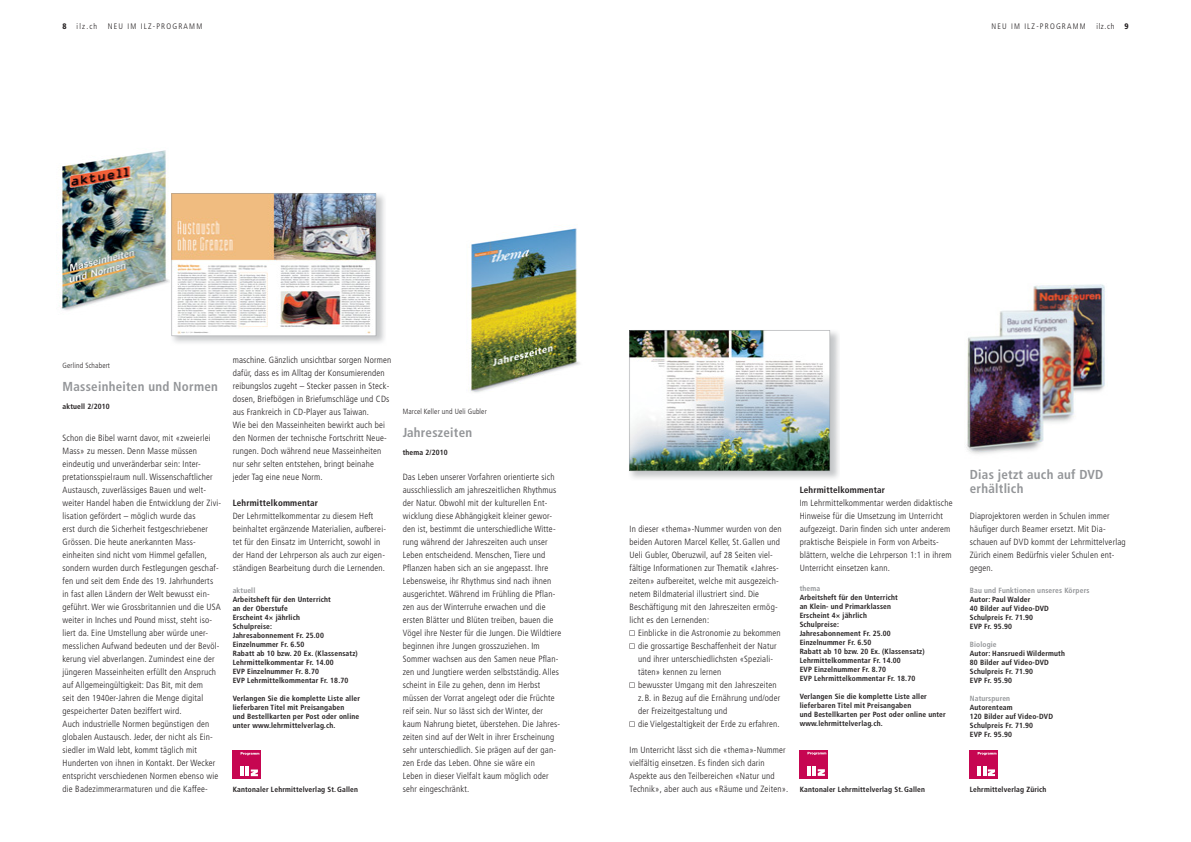
<style>
.page{position:relative;width:1191px;height:842px;background:#fff}
.page>*{position:absolute;margin:0;border:0;box-sizing:border-box;transform-origin:0 0}
.t1{font:700 condensed 13px/14px "Frutiger LT Std";letter-spacing:.02em;color:#939598}
.t2{font:300 condensed 9px/13px "Frutiger LT Std";letter-spacing:.02em;color:#231f20}
.t3{font:700 condensed 9px "Frutiger LT Std";letter-spacing:.02em;color:#231f20}
.t4{font:300 condensed 8px "Frutiger LT Std";letter-spacing:.15em;color:#231f20}
.t5{font:900 condensed 8px "Frutiger LT Std";color:#231f20}
.t6{font:700 condensed 7.5px/9px "Frutiger LT Std";letter-spacing:.02em;color:#231f20}
.t7{font:700 condensed 7.5px "Frutiger LT Std";letter-spacing:.02em;color:#939598}
.t8{font:300 condensed 7.5px "Frutiger LT Std";letter-spacing:.02em;color:#231f20}
.s1{font-weight:900}
.s2{font-size:8.7px}
</style>
<div class="page">
<img style="left:470px;top:228px;width:110px;height:165px">
<img style="left:61px;top:150px;width:109px;height:161px">
<div style="left:233px;top:750px;width:28px;height:29px;background:#c60651"></div>
<svg style="left:241px;top:766px;width:17px;height:10px"></svg>
<svg style="left:240px;top:752px;width:19px;height:3px"></svg>
<div style="left:799px;top:750px;width:29px;height:28px;background:#c60651"></div>
<svg style="left:807px;top:766px;width:4px;height:10px"></svg>
<hr style="left:812px;top:766px;width:4px;height:10px;background:#fff">
<svg style="left:817px;top:769px;width:8px;height:7px"></svg>
<svg style="left:807px;top:752px;width:19px;height:3px"></svg>
<div style="left:969px;top:750px;width:29px;height:29px;background:#c60651"></div>
<svg style="left:977px;top:766px;width:4px;height:10px"></svg>
<svg style="left:983px;top:766px;width:3px;height:10px"></svg>
<svg style="left:988px;top:769px;width:7px;height:7px"></svg>
<svg style="left:977px;top:752px;width:19px;height:3px"></svg>
<img style="left:171px;top:193px;width:214px;height:150px">
<img style="left:171px;top:193px;width:205px;height:143px">
<img style="left:629px;top:330px;width:210px;height:149px">
<img style="left:629px;top:330px;width:201px;height:141px">
<img style="left:966px;top:284px;width:139px;height:170px">
<p class="t5" style="left:62px;top:23px;width:6px">8</p>
<p class="t4" style="left:77px;top:23px;width:22px">ilz.ch</p>
<p class="t4" style="left:108px;top:23px;width:96px">NEU IM ILZ-PROGRAMM</p>
<p class="t4" style="left:991px;top:23px;width:96px">NEU IM ILZ-PROGRAMM</p>
<p class="t4" style="left:1096px;top:23px;width:34px">ilz.ch <span class="s1">9</span></p>
<p class="t8" style="left:63px;top:363px;width:49px">Gerlind Schabert</p>
<h1 class="t1" style="left:63px;top:381px;width:157px">Masseinheiten und Normen</h1>
<p class="t6" style="left:63px;top:403px;width:49px">aktuell 2/2010</p>
<p class="t2" style="left:63px;top:432px;width:160px">Schon die Bibel warnt davor, mit «zweierlei Mass» zu messen. Denn Masse müssen eindeutig und unveränderbar sein: Inter&shy;pretationsspielraum null. Wissenschaftlicher Austausch, zuverlässiges Bauen und welt&shy;weiter Handel haben die Entwicklung der Zivi&shy;lisation gefördert – möglich wurde das<br>erst durch die Sicherheit festgeschriebener Grössen. Die heute anerkannten Mass&shy;einheiten sind nicht vom Himmel gefallen, sondern wurden durch Festlegungen geschaf&shy;fen und seit dem Ende des <span class="s2">19.</span> Jahrhunderts in fast allen Ländern der Welt bewusst ein&shy;geführt. Wer wie Grossbritannien und die USA weiter in Inches und Pound misst, steht iso&shy;liert da. Eine Umstellung aber würde uner&shy;messlichen Aufwand bedeuten und der Bevöl&shy;kerung viel abverlangen. Zumindest eine der jüngeren Masseinheiten erfüllt den Anspruch auf Allgemeingültigkeit: Das Bit, mit dem<br>seit den <span class="s2">1940</span>er-Jahren die Menge digital gespeicherter Daten beziffert wird.<br>Auch industrielle Normen begünstigen den globalen Austausch. Jeder, der nicht als Ein&shy;siedler im Wald lebt, kommt täglich mit Hunderten von ihnen in Kontakt. Der Wecker entspricht verschiedenen Normen ebenso wie die Badezimmerarmaturen und die Kaffee-</p>
<p class="t2" style="left:233px;top:354px;width:160px">maschine. Gänzlich unsichtbar sorgen Normen dafür, dass es im Alltag der Konsumierenden reibungslos zugeht – Stecker passen in Steck&shy;dosen, Briefbögen in Briefumschläge und CDs aus Frankreich in CD-Player aus Taiwan.<br>Wie bei den Masseinheiten bewirkt auch bei den Normen der technische Fortschritt Neue&shy;rungen. Doch während neue Masseinheiten nur sehr selten entstehen, bringt beinahe jeder Tag eine neue Norm.</p>
<p class="t3" style="left:233px;top:499px;width:87px">Lehrmittelkommentar</p>
<p class="t2" style="left:233px;top:510px;width:155px">Der Lehrmittelkommentar zu diesem Heft beinhaltet ergänzende Materialien, aufberei&shy;tet für den Einsatz im Unterricht, sowohl in der Hand der Lehrperson als auch zur eigen&shy;ständigen Bearbeitung durch die Lernenden.</p>
<p class="t7" style="left:233px;top:587px;width:24px">aktuell</p>
<p class="t6" style="left:233px;top:595px;width:126px">Arbeitsheft für den Unterricht<br>an der Oberstufe<br>Erscheint 4× jährlich<br>Schulpreise:<br>Jahresabonnement Fr. 25.00<br>Einzelnummer Fr. 6.50<br>Rabatt ab 10 bzw. 20 Ex. (Klassensatz)<br>Lehrmittelkommentar Fr. 14.00<br>EVP Einzelnummer Fr. 8.70<br>EVP Lehrmittelkommentar Fr. 18.70</p>
<p class="t6" style="left:233px;top:694px;width:129px">Verlangen Sie die komplette Liste aller lieferbaren Titel mit Preisangaben<br>und Bestellkarten per Post oder online unter www.lehrmittelverlag.ch.</p>
<p class="t6" style="left:233px;top:785px;width:127px">Kantonaler Lehrmittelverlag St. Gallen</p>
<p class="t8" style="left:403px;top:408px;width:86px">Marcel Keller und Ueli Gubler</p>
<h1 class="t1" style="left:403px;top:426px;width:71px">Jahreszeiten</h1>
<p class="t6" style="left:403px;top:448px;width:47px">thema 2/2010</p>
<p class="t2" style="left:403px;top:471px;width:160px">Das Leben unserer Vorfahren orientierte sich ausschliesslich am jahreszeitlichen Rhythmus der Natur. Obwohl mit der kulturellen Ent&shy;wicklung diese Abhängigkeit kleiner gewor&shy;den ist, bestimmt die unterschiedliche Witte&shy;rung während der Jahreszeiten auch unser Leben entscheidend. Menschen, Tiere und Pflanzen haben sich an sie angepasst. Ihre Lebensweise, ihr Rhythmus sind nach ihnen ausgerichtet. Während im Frühling die Pflan&shy;zen aus der Winterruhe erwachen und die ersten Blätter und Blüten treiben, bauen die Vögel ihre Nester für die Jungen. Die Wildtiere beginnen ihre Jungen grosszuziehen. Im Sommer wachsen aus den Samen neue Pflan&shy;zen und Jungtiere werden selbstständig. Alles scheint in Eile zu gehen, denn im Herbst müssen der Vorrat angelegt oder die Früchte reif sein. Nur so lässt sich der Winter, der kaum Nahrung bietet, überstehen. Die Jahres&shy;zeiten sind auf der Welt in ihrer Erscheinung sehr unterschiedlich. Sie prägen auf der gan&shy;zen Erde das Leben. Ohne sie wäre ein<br>Leben in dieser Vielfalt kaum möglich oder sehr eingeschränkt.</p>
<p class="t2" style="left:629px;top:523px;width:154px">In dieser «thema»-Nummer wurden von den beiden Autoren Marcel Keller, St. Gallen und Ueli Gubler, Oberuzwil, auf <span class="s2">28</span> Seiten viel&shy;fältige Informationen zur Thematik «Jahres&shy;zeiten» aufbereitet, welche mit ausgezeich&shy;netem Bildmaterial illustriert sind. Die Beschäftigung mit den Jahreszeiten ermög&shy;licht es den Lernenden:</p>
<p class="t2" style="left:638px;top:627px;width:144px">Einblicke in die Astronomie zu bekommen die grossartige Beschaffenheit der Natur und ihrer unterschiedlichsten «Speziali&shy;täten» kennen zu lernen<br>bewusster Umgang mit den Jahreszeiten z. B. in Bezug auf die Ernährung und/oder der Freizeitgestaltung und<br>die Vielgestaltigkeit der Erde zu erfahren.</p>
<p class="t2" style="left:629px;top:744px;width:160px">Im Unterricht lässt sich die «thema»-Nummer vielfältig einsetzen. Es finden sich darin Aspekte aus den Teilbereichen «Natur und Technik», aber auch aus «Räume und Zeiten».</p>
<p class="t3" style="left:799px;top:486px;width:87px">Lehrmittelkommentar</p>
<p class="t2" style="left:799px;top:497px;width:154px">Im Lehrmittelkommentar werden didaktische Hinweise für die Umsetzung im Unterricht aufgezeigt. Darin finden sich unter anderem praktische Beispiele in Form von Arbeits&shy;blättern, welche die Lehrperson 1:1 in ihrem Unterricht einsetzen kann.</p>
<p class="t7" style="left:799px;top:585px;width:22px">thema</p>
<p class="t6" style="left:799px;top:593px;width:126px">Arbeitsheft für den Unterricht<br>an Klein- und Primarklassen<br>Erscheint 4× jährlich<br>Schulpreise:<br>Jahresabonnement Fr. 25.00<br>Einzelnummer Fr. 6.50<br>Rabatt ab 10 bzw. 20 Ex. (Klassensatz)<br>Lehrmittelkommentar Fr. 14.00<br>EVP Einzelnummer Fr. 8.70<br>EVP Lehrmittelkommentar Fr. 18.70</p>
<p class="t6" style="left:799px;top:692px;width:148px">Verlangen Sie die komplette Liste aller lieferbaren Titel mit Preisangaben<br>und Bestellkarten per Post oder online unter www.lehrmittelverlag.ch.</p>
<p class="t6" style="left:799px;top:785px;width:127px">Kantonaler Lehrmittelverlag St. Gallen</p>
<h1 class="t1" style="left:969px;top:469px;width:135px">Dias jetzt auch auf DVD erhältlich</h1>
<p class="t2" style="left:969px;top:510px;width:157px">Diaprojektoren werden in Schulen immer häufiger durch Beamer ersetzt. Mit Dia&shy;schauen auf DVD kommt der Lehrmittelverlag Zürich einem Bedürfnis vieler Schulen ent&shy;gegen.</p>
<p class="t7" style="left:969px;top:587px;width:121px">Bau und Funktionen unseres Körpers</p>
<p class="t6" style="left:969px;top:595px;width:81px">Autor: Paul Walder<br>40 Bilder auf Video-DVD<br>Schulpreis Fr. 71.90<br>EVP Fr. 95.90</p>
<p class="t7" style="left:969px;top:641px;width:28px">Biologie</p>
<p class="t6" style="left:969px;top:649px;width:97px">Autor: Hansruedi Wildermuth<br>80 Bilder auf Video-DVD<br>Schulpreis Fr. 71.90<br>EVP Fr. 95.90</p>
<p class="t7" style="left:969px;top:695px;width:42px">Naturspuren</p>
<p class="t6" style="left:969px;top:703px;width:85px">Autorenteam<br>120 Bilder auf Video-DVD<br>Schulpreis Fr. 71.90<br>EVP Fr. 95.90</p>
<p class="t6" style="left:969px;top:785px;width:78px">Lehrmittelverlag Zürich</p>
</div>
